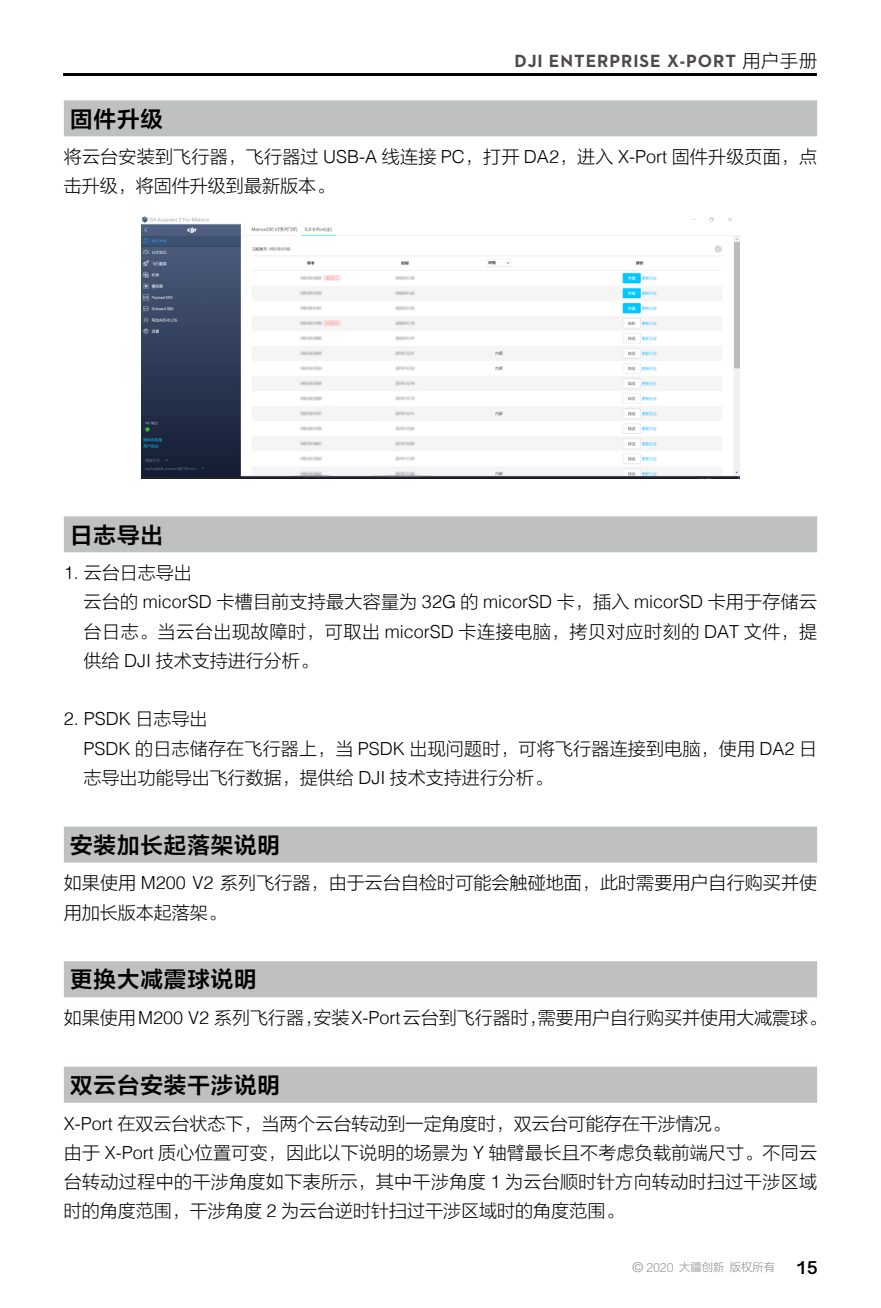
<style>
.page{position:relative;width:881px;height:1308px;background:#fff}
.page>*{position:absolute;margin:0;border:0;box-sizing:border-box;transform-origin:0 0}
.t1{font:22.5px "FZLTZCHK GBK1 0";letter-spacing:.04em;color:#000}
.t2{font:18px/29.2px "FZLTXHJW GB1 0";letter-spacing:.005em;color:#000}
.t3{font:700 18px "Dji";letter-spacing:.05em;color:#4c4948}
.t4{font:300 18px "Helvetica";color:#000}
.t5{font:700 15.75px "Gujarati Sangam MN";color:#000}
.t6{font:11.25px "FZLTXHJW GB1 0";color:#898989}
.s1{font-family:"FZLTXHJW GB1 0";font-weight:400;color:#000}
.s2{font-family:"Helvetica";font-weight:300}
.s3{font-family:"FZLTXHJW GB1 0";font-weight:400}
.s4{font-family:"Helvetica";font-weight:300;font-size:13.5px}
</style>
<div class="page">
<hr style="left:64px;top:74px;width:752px;height:2px;background:#000">
<img style="left:141px;top:216px;width:598px;height:262px">
<div style="left:64px;top:516px;width:752px;height:36px;background:#bfc0c0"></div>
<div style="left:64px;top:826px;width:752px;height:36px;background:#bfc0c0"></div>
<div style="left:64px;top:961px;width:752px;height:36px;background:#bfc0c0"></div>
<div style="left:64px;top:1066px;width:752px;height:36px;background:#bfc0c0"></div>
<div style="left:64px;top:100px;width:752px;height:36px;background:#bfc0c0"></div>
<p class="t3" style="left:514px;top:52px;width:304px">DJI ENTERPRISE X-PORT <span class="s1">用户手册</span></p>
<p class="t1" style="left:70px;top:106px;width:94px">固件升级</p>
<p class="t2" style="left:64px;top:142px;width:754px">将云台安装到飞行器，飞行器过 <span class="s2">USB-A</span> 线连接 <span class="s2">PC</span>，打开 <span class="s2">DA2</span>，进入 <span class="s2">X-Port</span> 固件升级页面，点击升级，将固件升级到最新版本。</p>
<p class="t1" style="left:70px;top:522px;width:94px">日志导出</p>
<p class="t2" style="left:84px;top:558px;width:734px;text-indent:-20px"><span class="s2">1.</span> 云台日志导出<br>云台的 <span class="s2">micorSD</span> 卡槽目前支持最大容量为 <span class="s2">32G</span> 的 <span class="s2">micorSD</span> 卡，插入 <span class="s2">micorSD</span> 卡用于存储云台日志。当云台出现故障时，可取出 <span class="s2">micorSD</span> 卡连接电脑，拷贝对应时刻的 <span class="s2">DAT</span> 文件，提供给 <span class="s2">DJI</span> 技术支持进行分析。</p>
<p class="t4" style="left:64px;top:704px;width:145px">2. PSDK <span class="s3">日志导出</span></p>
<p class="t2" style="left:84px;top:734px;width:734px"><span class="s2">PSDK</span> 的日志储存在飞行器上，当 <span class="s2">PSDK</span> 出现问题时，可将飞行器连接到电脑，使用 <span class="s2">DA2</span> 日志导出功能导出飞行数据，提供给 <span class="s2">DJI</span> 技术支持进行分析。</p>
<p class="t1" style="left:70px;top:832px;width:211px">安装加长起落架说明</p>
<p class="t2" style="left:64px;top:868px;width:754px">如果使用 <span class="s2">M200 V2</span> 系列飞行器，由于云台自检时可能会触碰地面，此时需要用户自行购买并使用加长版本起落架。</p>
<p class="t1" style="left:70px;top:967px;width:188px">更换大减震球说明</p>
<p class="t2" style="left:64px;top:1003px;width:763px">如果使用<span class="s2">M200 V2</span> 系列飞行器，安装<span class="s2">X-Port</span>云台到飞行器时，需要用户自行购买并使用大减震球。</p>
<p class="t1" style="left:70px;top:1072px;width:211px">双云台安装干涉说明</p>
<p class="t2" style="left:64px;top:1108px;width:754px"><span class="s2">X-Port</span> 在双云台状态下，当两个云台转动到一定角度时，双云台可能存在干涉情况。<br>由于 <span class="s2">X-Port</span> 质心位置可变，因此以下说明的场景为 <span class="s2">Y</span> 轴臂最长且不考虑负载前端尺寸。不同云台转动过程中的干涉角度如下表所示，其中干涉角度 <span class="s2">1</span> 为云台顺时针方向转动时扫过干涉区域时的角度范围，干涉角度 <span class="s2">2</span> 为云台逆时针扫过干涉区域时的角度范围。</p>
<p class="t6" style="left:632px;top:1261px;width:144px"><span class="s4">©</span> 2020 大疆创新 版权所有</p>
<p class="t5" style="left:795px;top:1259px;width:23px">15</p>
</div>
